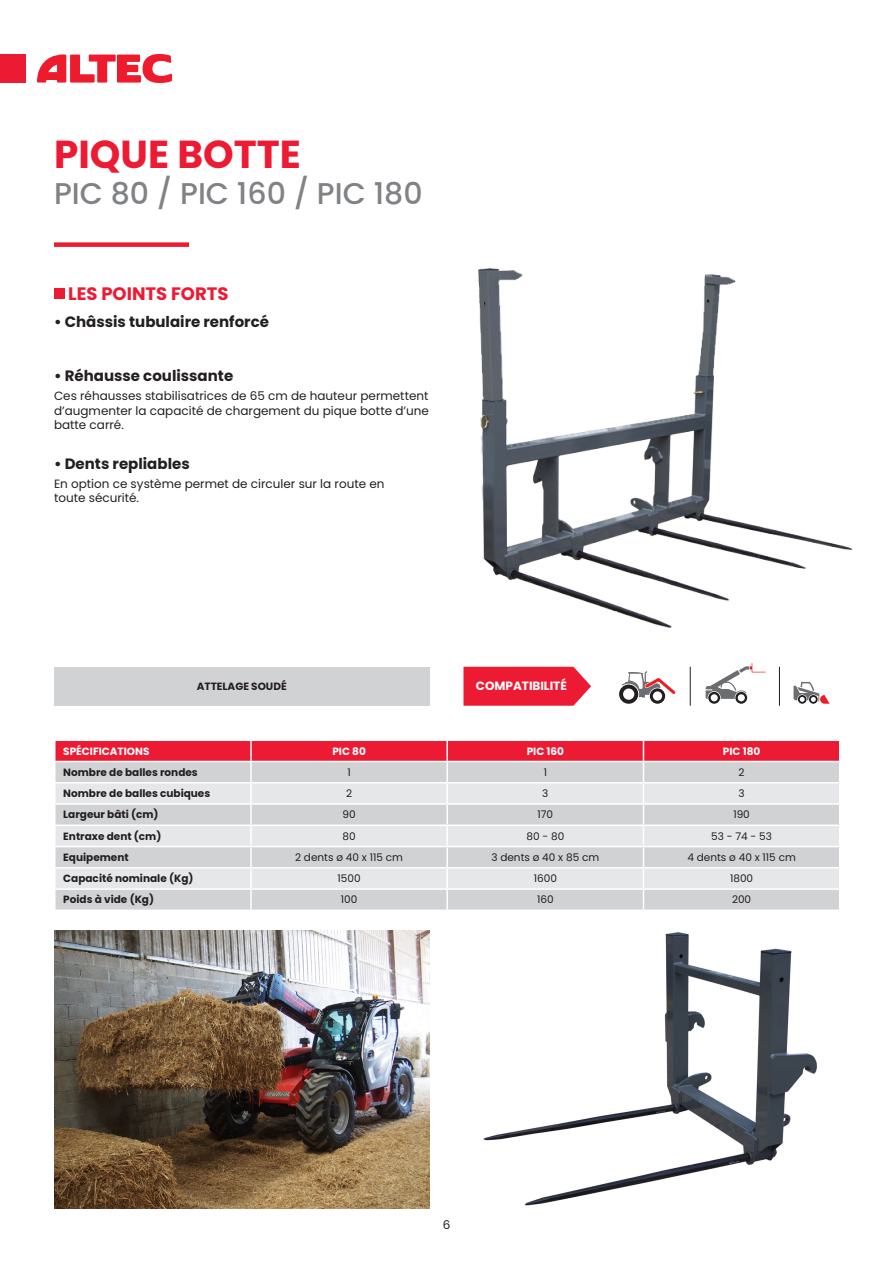
<style>
.page{position:relative;width:893px;height:1263px;background:#fff}
.page>*{position:absolute;margin:0;border:0;box-sizing:border-box;transform-origin:0 0}
.t1{font:700 39px "Poppins";color:#ed1a33}
.t2{font:500 30px "Poppins";color:#808285}
.t3{font:700 18px "Poppins";color:#ed1a33}
.t4{font:700 15px "Poppins";color:#231f20}
.t5{font:12px/14.4px "Poppins";color:#231f20;text-align:justify}
.t6{font:700 12px "Poppins";color:#fff}
.t7{font:700 10.5px "Poppins";color:#231f20}
.t8{font:10.5px "Poppins";color:#231f20}
.t9{font:700 10.5px "Poppins";color:#fff}
</style>
<div class="page">
<svg style="left:37px;top:54px;width:135px;height:29px"></svg>
<div style="left:0;top:54px;width:26px;height:29px;background:#ed1a33"></div>
<img style="left:54px;top:930px;width:375px;height:279px">
<img style="left:483px;top:932px;width:334px;height:274px">
<img style="left:478px;top:268px;width:375px;height:359px">
<div style="left:54px;top:288px;width:10px;height:11px;background:#ed1a33"></div>
<svg style="left:54px;top:740px;width:786px;height:169px;background:#dfc7cb"></svg>
<div style="left:54px;top:667px;width:375px;height:39px;background:#d1d2d4"></div>
<svg style="left:463px;top:667px;width:128px;height:39px;background:#ee2b42"></svg>
<div style="left:54px;top:242px;width:135px;height:5px;background:#ed1a33"></div>
<svg style="left:619px;top:671px;width:57px;height:33px"></svg>
<svg style="left:706px;top:663px;width:60px;height:41px"></svg>
<svg style="left:793px;top:682px;width:37px;height:22px"></svg>
<hr style="left:690px;top:667px;width:1px;height:39px;background:#231f20">
<hr style="left:779px;top:667px;width:1px;height:39px;background:#231f20">
<p class="t1" style="left:54px;top:132px;width:248px">PIQUE BOTTE</p>
<p class="t2" style="left:54px;top:176px;width:370px">PIC 80 / PIC 160 / PIC 180</p>
<p class="t3" style="left:68px;top:284px;width:162px">LES POINTS FORTS</p>
<p class="t4" style="left:54px;top:313px;width:216px">• Châssis tubulaire renforcé</p>
<p class="t4" style="left:54px;top:367px;width:181px">• Réhausse coulissante</p>
<p class="t5" style="left:54px;top:389px;width:376px">Ces réhausses stabilisatrices de 65 cm de hauteur permettent d’augmenter la capacité de chargement du pique botte d’une batte carré.</p>
<p class="t4" style="left:54px;top:455px;width:137px">• Dents repliables</p>
<p class="t5" style="left:54px;top:476px;width:332px">En option ce système permet de circuler sur la route en toute sécurité.</p>
<p class="t7" style="left:197px;top:680px;width:91px">ATTELAGE SOUDÉ</p>
<p class="t6" style="left:476px;top:679px;width:92px">COMPATIBILITÉ</p>
<p class="t9" style="left:63px;top:745px;width:88px">SPÉCIFICATIONS</p>
<p class="t9" style="left:332px;top:745px;width:35px">PIC 80</p>
<p class="t9" style="left:527px;top:745px;width:39px">PIC 160</p>
<p class="t9" style="left:723px;top:745px;width:39px">PIC 180</p>
<p class="t7" style="left:63px;top:766px;width:136px">Nombre de balles rondes</p>
<p class="t8" style="left:347px;top:766px;width:5px">1</p>
<p class="t8" style="left:544px;top:766px;width:5px">1</p>
<p class="t8" style="left:739px;top:766px;width:8px">2</p>
<p class="t7" style="left:63px;top:787px;width:149px">Nombre de balles cubiques</p>
<p class="t8" style="left:346px;top:787px;width:8px">2</p>
<p class="t8" style="left:542px;top:787px;width:8px">3</p>
<p class="t8" style="left:738px;top:787px;width:8px">3</p>
<p class="t7" style="left:63px;top:808px;width:97px">Largeur bâti (cm)</p>
<p class="t8" style="left:342px;top:808px;width:15px">90</p>
<p class="t8" style="left:537px;top:808px;width:17px">170</p>
<p class="t8" style="left:733px;top:808px;width:18px">190</p>
<p class="t7" style="left:63px;top:830px;width:100px">Entraxe dent (cm)</p>
<p class="t8" style="left:342px;top:830px;width:15px">80</p>
<p class="t8" style="left:526px;top:830px;width:39px">80 - 80</p>
<p class="t8" style="left:711px;top:830px;width:62px">53 - 74 - 53</p>
<p class="t7" style="left:63px;top:851px;width:67px">Equipement</p>
<p class="t8" style="left:295px;top:851px;width:109px">2 dents ø 40 x 115 cm</p>
<p class="t8" style="left:491px;top:851px;width:109px">3 dents ø 40 x 85 cm</p>
<p class="t8" style="left:687px;top:851px;width:110px">4 dents ø 40 x 115 cm</p>
<p class="t7" style="left:63px;top:872px;width:132px">Capacité nominale (Kg)</p>
<p class="t8" style="left:338px;top:872px;width:25px">1500</p>
<p class="t8" style="left:534px;top:872px;width:25px">1600</p>
<p class="t8" style="left:730px;top:872px;width:25px">1800</p>
<p class="t7" style="left:63px;top:894px;width:92px">Poids à vide (Kg)</p>
<p class="t8" style="left:341px;top:893px;width:18px">100</p>
<p class="t8" style="left:537px;top:893px;width:18px">160</p>
<p class="t8" style="left:732px;top:893px;width:21px">200</p>
<p class="t5" style="left:443px;top:1217px;width:9px">6</p>
</div>
